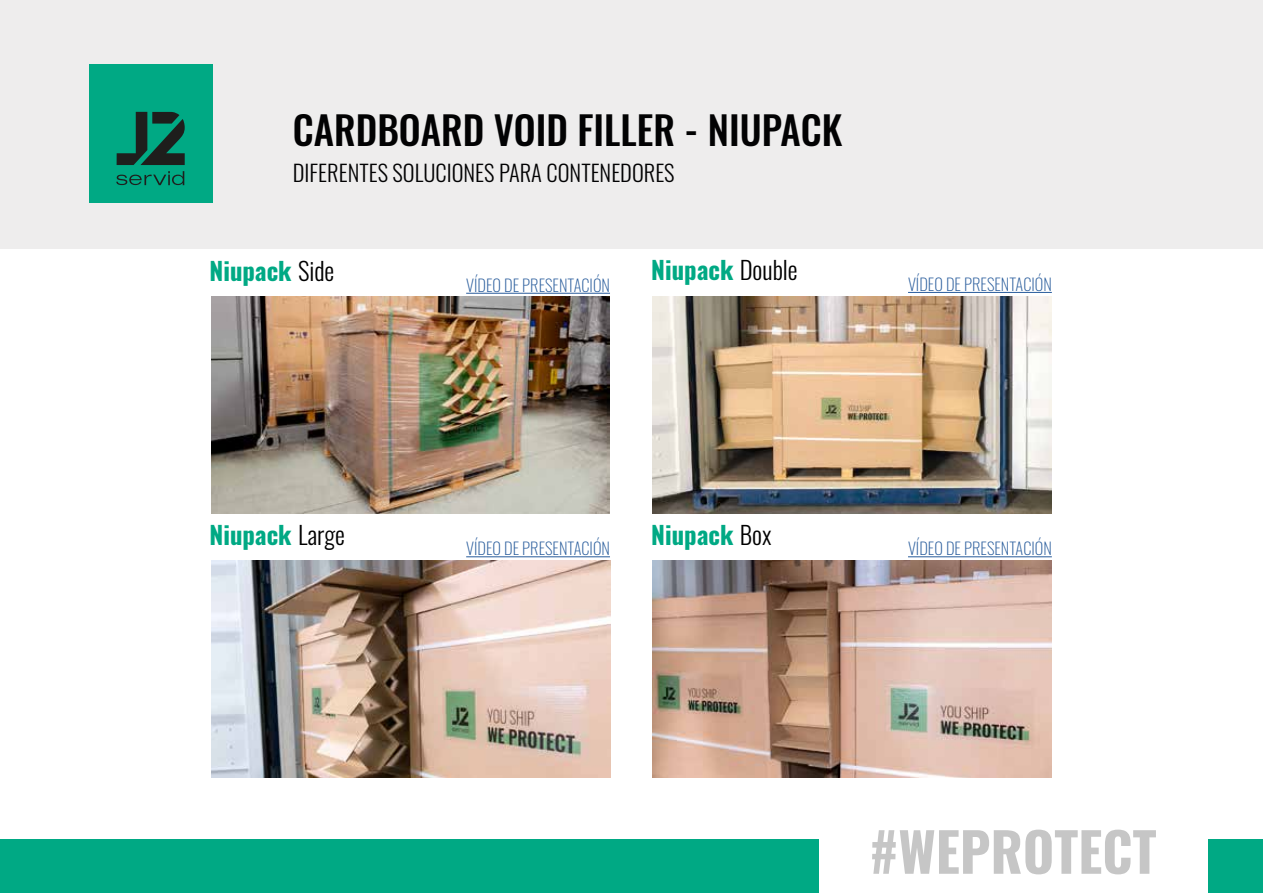
<style>
.page{position:relative;width:1263px;height:893px;background:#fff}
.page>*{position:absolute;margin:0;border:0;box-sizing:border-box;transform-origin:0 0}
.t1{font:700 53.85px "Oswald";color:#c6c6c6}
.t2{font:500 39px "Oswald";color:#020203}
.t3{font:700 24.75px "Oswald";color:#00a984}
.t4{font:300 22.5px "Oswald";color:#020203}
.t5{font:200 16.5px "Oswald";color:#275b9b}
.s1{font-weight:300;color:#000}
</style>
<div class="page">
<div style="left:0;top:0;width:1263px;height:249px;background:#eeeded"></div>
<div style="left:1208px;top:840px;width:55px;height:53px;background:#00a984"></div>
<div style="left:0;top:840px;width:819px;height:53px;background:#00a984"></div>
<div style="left:89px;top:65px;width:123px;height:138px;background:#00a984"></div>
<svg style="left:116px;top:171px;width:68px;height:14px"></svg>
<svg style="left:117px;top:112px;width:68px;height:53px"></svg>
<img style="left:211px;top:560px;width:399px;height:217px">
<img style="left:211px;top:297px;width:398px;height:217px">
<img style="left:653px;top:560px;width:399px;height:217px">
<img style="left:653px;top:297px;width:399px;height:217px">
<hr style="left:466px;top:293px;width:144px;height:1px;background:#275b9b">
<hr style="left:908px;top:292px;width:144px;height:1px;background:#275b9b">
<hr style="left:466px;top:556px;width:144px;height:1px;background:#275b9b">
<hr style="left:908px;top:556px;width:144px;height:1px;background:#275b9b">
<h2 class="t2" style="left:293px;top:103px;width:551px">CARDBOARD VOID FILLER - NIUPACK</h2>
<h3 class="t4" style="left:293px;top:153px;width:383px">DIFERENTES SOLUCIONES PARA CONTENEDORES</h3>
<h3 class="t3" style="left:210px;top:249px;width:126px">Niupack <span class="s1">Side</span></h3>
<h3 class="t3" style="left:651px;top:248px;width:148px">Niupack <span class="s1">Double</span></h3>
<p class="t5" style="left:466px;top:270px;width:145px">VÍDEO DE PRESENTACIÓN</p>
<p class="t5" style="left:908px;top:269px;width:145px">VÍDEO DE PRESENTACIÓN</p>
<h3 class="t3" style="left:210px;top:513px;width:137px">Niupack <span class="s1">Large</span></h3>
<h3 class="t3" style="left:651px;top:513px;width:122px">Niupack <span class="s1">Box</span></h3>
<p class="t5" style="left:466px;top:534px;width:145px">VÍDEO DE PRESENTACIÓN</p>
<p class="t5" style="left:908px;top:534px;width:145px">VÍDEO DE PRESENTACIÓN</p>
<h1 class="t1" style="left:869px;top:804px;width:288px">#WEPROTECT</h1>
</div>
